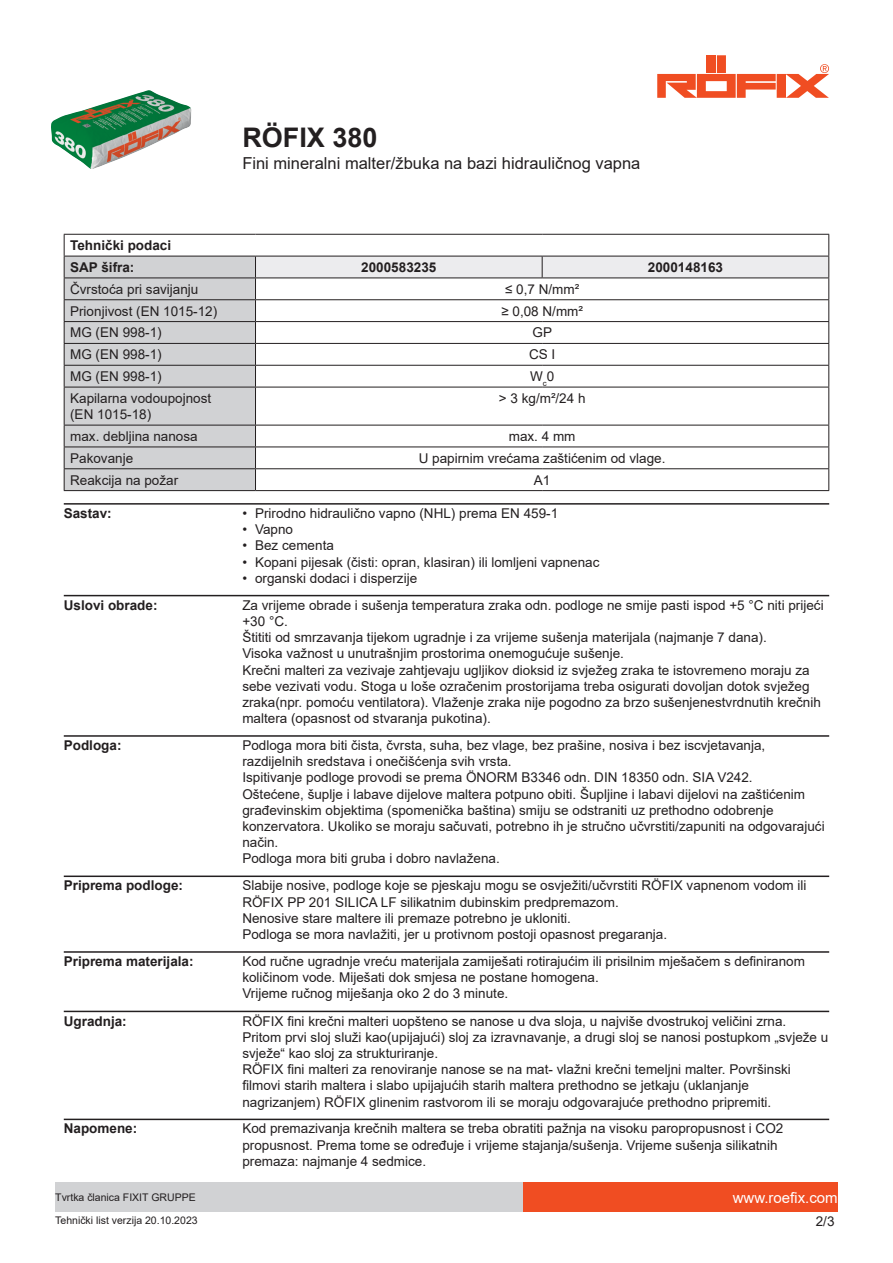
<style>
.page{position:relative;width:893px;height:1263px;background:#fff}
.page>*{position:absolute;margin:0;border:0;box-sizing:border-box;transform-origin:0 0}
.t1{font:700 27px "Arial";color:#231f20}
.t2{font:16.5px "Arial";color:#231f20}
.t3{font:15px "Arial";color:#fff}
.t4{font:13.5px/16.2px "Arial";color:#231f20}
.t5{font:700 13.5px/21.9px "Arial";color:#231f20}
.t6{font:10.5px "Arial";color:#231f20}
</style>
<div class="page">
<img style="left:51px;top:90px;width:140px;height:79px">
<div style="left:717px;top:55px;width:9px;height:18px;background:#f04d22"></div>
<div style="left:707px;top:55px;width:9px;height:18px;background:#f04d22"></div>
<svg style="left:657px;top:64px;width:172px;height:34px"></svg>
<div style="left:523px;top:1182px;width:315px;height:30px;background:#f04d22"></div>
<div style="left:55px;top:1182px;width:468px;height:30px;background:#d1d2d4"></div>
<hr style="left:64px;top:234px;width:191px;height:1px;background:#231f20">
<hr style="left:255px;top:234px;width:287px;height:1px;background:#231f20">
<hr style="left:542px;top:234px;width:287px;height:1px;background:#231f20">
<svg style="left:64px;top:235px;width:765px;height:255px"></svg>
<hr style="left:64px;top:490px;width:191px;height:1px;background:#231f20">
<hr style="left:255px;top:490px;width:287px;height:1px;background:#231f20">
<hr style="left:542px;top:490px;width:287px;height:1px;background:#231f20">
<hr style="left:64px;top:503px;width:765px;height:2px;background:#231f20">
<hr style="left:64px;top:595px;width:765px;height:1px;background:#231f20">
<hr style="left:64px;top:735px;width:765px;height:2px;background:#231f20">
<hr style="left:64px;top:875px;width:765px;height:2px;background:#231f20">
<hr style="left:64px;top:951px;width:765px;height:2px;background:#231f20">
<hr style="left:64px;top:1011px;width:765px;height:1px;background:#231f20">
<hr style="left:64px;top:1119px;width:765px;height:1px;background:#231f20">
<p class="t5" style="left:70px;top:235px;width:103px">Tehnički podaci<br>SAP šifra:</p>
<h1 class="t1" style="left:242px;top:119px;width:137px">RÖFIX 380</h1>
<p class="t2" style="left:242px;top:152px;width:399px">Fini mineralni malter/žbuka na bazi hidrauličnog vapna</p>
<p class="t5" style="left:361px;top:256px;width:77px">2000583235</p>
<p class="t5" style="left:648px;top:256px;width:77px">2000148163</p>
<p class="t4" style="left:70px;top:281px;width:130px">Čvrstoća pri savijanju</p>
<p class="t4" style="left:505px;top:281px;width:76px">≤ 0,7 N/mm²</p>
<p class="t4" style="left:70px;top:303px;width:149px">Prionjivost (EN 1015-12)</p>
<p class="t4" style="left:501px;top:303px;width:83px">≥ 0,08 N/mm²</p>
<p class="t4" style="left:70px;top:324px;width:93px">MG (EN 998-1)</p>
<p class="t4" style="left:532px;top:324px;width:21px">GP</p>
<p class="t4" style="left:70px;top:346px;width:93px">MG (EN 998-1)</p>
<p class="t4" style="left:529px;top:346px;width:28px">CS I</p>
<p class="t4" style="left:70px;top:368px;width:93px">MG (EN 998-1)</p>
<p class="t4" style="left:530px;top:368px;width:26px">W<sub>c</sub>0</p>
<p class="t4" style="left:70px;top:390px;width:143px">Kapilarna vodoupojnost (EN 1015-18)</p>
<p class="t4" style="left:499px;top:390px;width:88px">&gt; 3 kg/m²/24 h</p>
<p class="t4" style="left:70px;top:428px;width:129px">max. debljina nanosa</p>
<p class="t4" style="left:509px;top:428px;width:68px">max. 4 mm</p>
<p class="t4" style="left:70px;top:450px;width:65px">Pakovanje</p>
<p class="t4" style="left:419px;top:450px;width:248px">U papirnim vrećama zaštićenim od vlage.</p>
<p class="t4" style="left:70px;top:472px;width:110px">Reakcija na požar</p>
<p class="t4" style="left:534px;top:472px;width:18px">A1</p>
<p class="t5" style="left:64px;top:502px;width:50px">Sastav:</p>
<p class="t4" style="left:242px;top:505px;width:317px">• Prirodno hidraulično vapno (NHL) prema EN 459-1</p>
<p class="t4" style="left:242px;top:521px;width:52px">• Vapno</p>
<p class="t4" style="left:242px;top:537px;width:93px">• Bez cementa</p>
<p class="t4" style="left:242px;top:554px;width:359px">• Kopani pijesak (čisti: opran, klasiran) ili lomljeni vapnenac</p>
<p class="t4" style="left:242px;top:570px;width:176px">• organski dodaci i disperzije</p>
<p class="t5" style="left:64px;top:594px;width:95px">Uslovi obrade:</p>
<p class="t4" style="left:242px;top:597px;width:583px">Za vrijeme obrade i sušenja temperatura zraka odn. podloge ne smije pasti ispod +5 °C niti prijeći +30 °C.<br>Štititi od smrzavanja tijekom ugradnje i za vrijeme sušenja materijala (najmanje 7 dana).<br>Visoka važnost u unutrašnjim prostorima onemogućuje sušenje.<br>Krečni malteri za vezivaje zahtjevaju ugljikov dioksid iz svježeg zraka te istovremeno moraju za sebe vezivati vodu. Stoga u loše ozračenim prostorijama treba osigurati dovoljan dotok svježeg zraka(npr. pomoću ventilatora). Vlaženje zraka nije pogodno za brzo sušenjenestvrdnutih krečnih maltera (opasnost od stvaranja pukotina).</p>
<p class="t5" style="left:64px;top:734px;width:59px">Podloga:</p>
<p class="t4" style="left:242px;top:737px;width:584px">Podloga mora biti čista, čvrsta, suha, bez vlage, bez prašine, nosiva i bez iscvjetavanja, razdijelnih sredstava i onečišćenja svih vrsta.<br>Ispitivanje podloge provodi se prema ÖNORM B3346 odn. DIN 18350 odn. SIA V242.<br>Oštećene, šuplje i labave dijelove maltera potpuno obiti. Šupljine i labavi dijelovi na zaštićenim građevinskim objektima (spomenička baština) smiju se odstraniti uz prethodno odobrenje konzervatora. Ukoliko se moraju sačuvati, potrebno ih je stručno učvrstiti/zapuniti na odgovarajući način.<br>Podloga mora biti gruba i dobro navlažena.</p>
<p class="t5" style="left:64px;top:875px;width:121px">Priprema podloge:</p>
<p class="t4" style="left:242px;top:877px;width:566px">Slabije nosive, podloge koje se pjeskaju mogu se osvježiti/učvrstiti RÖFIX vapnenom vodom ili RÖFIX PP 201 SILICA LF silikatnim dubinskim predpremazom.<br>Nenosive stare maltere ili premaze potrebno je ukloniti.<br>Podloga se mora navlažiti, jer u protivnom postoji opasnost pregaranja.</p>
<p class="t5" style="left:64px;top:950px;width:131px">Priprema materijala:</p>
<p class="t4" style="left:242px;top:953px;width:564px">Kod ručne ugradnje vreću materijala zamiješati rotirajućim ili prisilnim mješačem s definiranom količinom vode. Miješati dok smjesa ne postane homogena.<br>Vrijeme ručnog miješanja oko 2 do 3 minute.</p>
<p class="t5" style="left:64px;top:1010px;width:65px">Ugradnja:</p>
<p class="t4" style="left:242px;top:1012px;width:587px">RÖFIX fini krečni malteri uopšteno se nanose u dva sloja, u najviše dvostrukoj veličini zrna.<br>Pritom prvi sloj služi kao(upijajući) sloj za izravnavanje, a drugi sloj se nanosi postupkom „svježe u svježe“ kao sloj za strukturiranje.<br>RÖFIX fini malteri za renoviranje nanose se na mat- vlažni krečni temeljni malter. Površinski filmovi starih maltera i slabo upijajućih starih maltera prethodno se jetkaju (uklanjanje nagrizanjem) RÖFIX glinenim rastvorom ili se moraju odgovarajuće prethodno pripremiti.</p>
<p class="t5" style="left:64px;top:1118px;width:75px">Napomene:</p>
<p class="t4" style="left:242px;top:1120px;width:542px">Kod premazivanja krečnih maltera se treba obratiti pažnja na visoku paropropusnost i CO2 propusnost. Prema tome se određuje i vrijeme stajanja/sušenja. Vrijeme sušenja silikatnih premaza: najmanje 4 sedmice.</p>
<p class="t6" style="left:55px;top:1190px;width:142px">Tvrtka članica FIXIT GRUPPE</p>
<p class="t3" style="left:733px;top:1187px;width:107px">www.roefix.com</p>
<p class="t6" style="left:55px;top:1213px;width:144px">Tehnički list verzija 20.10.2023</p>
<p class="t4" style="left:816px;top:1213px;width:20px">2/3</p>
</div>
